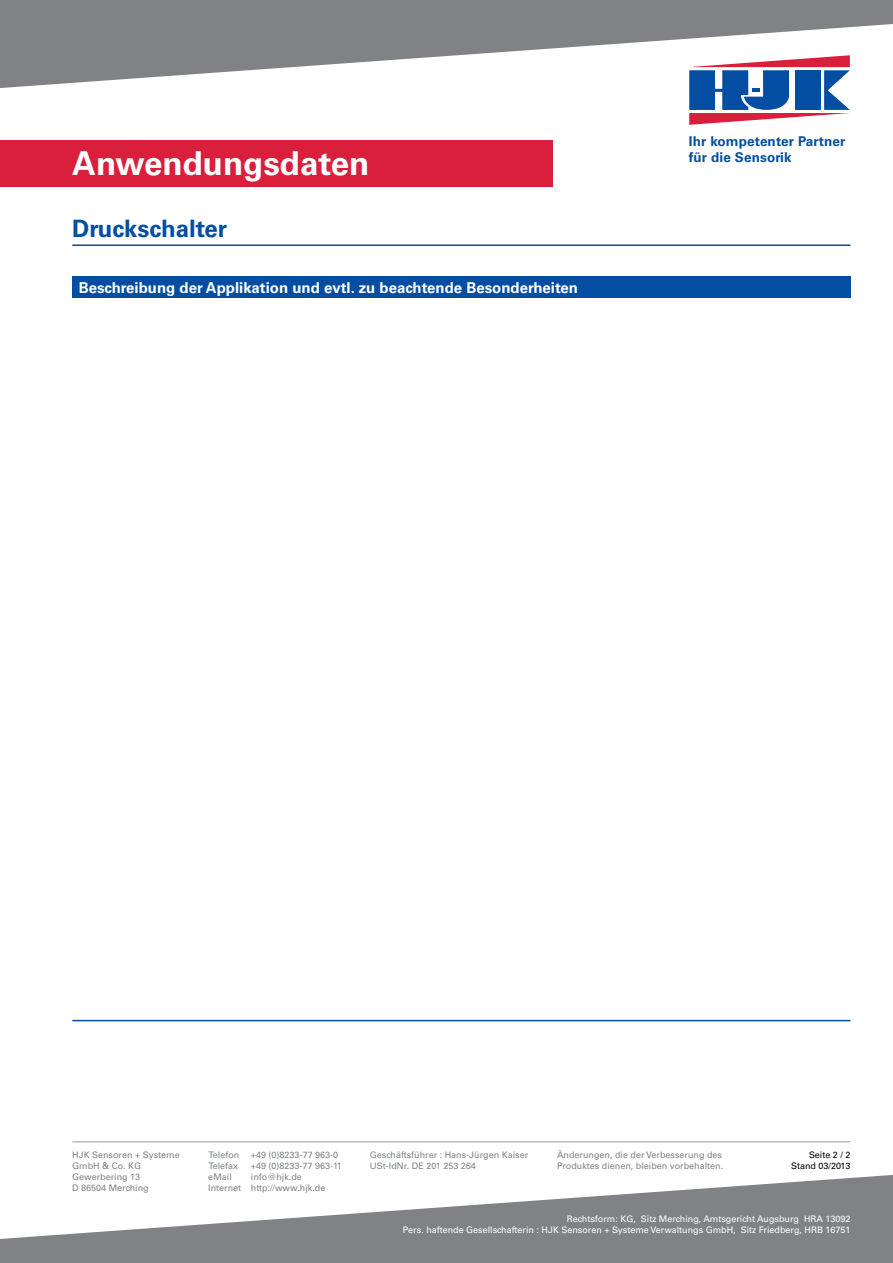
<style>
.page{position:relative;width:893px;height:1263px;background:#fff}
.page>*{position:absolute;margin:0;border:0;box-sizing:border-box;transform-origin:0 0}
.t1{font:700 33px "Univers LT";color:#fff}
.t2{font:700 24px "Univers LT";color:#034ea2}
.t3{font:700 15px "Univers LT";color:#fff}
.t4{font:700 13.5px/16.2px "Univers LT";letter-spacing:.01em;color:#034ea2}
.t5{font:9px "Univers LT";color:#808285}
.t6{font:9px/11.7px "Univers LT";color:#fff;text-align:right}
.t7{font:9px "Univers LT";color:#000}
</style>
<div class="page">
<hr style="left:72px;top:244px;width:778px;height:2px;background:#034ea2">
<div style="left:72px;top:276px;width:778px;height:22px;background:#034ea2"></div>
<hr style="left:72px;top:1020px;width:778px;height:1px;background:#034ea2">
<div style="left:0;top:140px;width:553px;height:47px;background:#da1f3d"></div>
<svg style="left:0;top:1175px;width:893px;height:88px;fill:#808285"></svg>
<hr style="left:72px;top:1141px;width:778px;height:1px;background:#bcbec0">
<svg style="left:689px;top:88px;width:161px;height:37px"></svg>
<svg style="left:0;top:1px;width:893px;height:87px;fill:#808285"></svg>
<hr style="left:0;top:0;width:893px;height:1px;background:#808285">
<h1 class="t1" style="left:72px;top:144px;width:298px">Anwendungsdaten</h1>
<h2 class="t2" style="left:72px;top:214px;width:156px">Druckschalter</h2>
<h3 class="t3" style="left:79px;top:279px;width:501px">Beschreibung der Applikation und evtl. zu beachtende Besonderheiten</h3>
<h3 class="t4" style="left:689px;top:133px;width:158px">Ihr kompetenter Partner für die Sensorik</h3>
<p class="t5" style="left:72px;top:1150px;width:109px">HJK Sensoren + Systeme</p>
<p class="t5" style="left:208px;top:1150px;width:32px">Telefon</p>
<p class="t5" style="left:251px;top:1150px;width:89px">+49 (0)8233-77 963-0</p>
<p class="t5" style="left:370px;top:1150px;width:160px">Geschäftsführer : Hans-Jürgen Kaiser</p>
<p class="t5" style="left:557px;top:1150px;width:166px">Änderungen, die der Verbesserung des</p>
<p class="t7" style="left:809px;top:1150px;width:43px">Seite 2 / 2</p>
<p class="t5" style="left:72px;top:1160px;width:71px">GmbH &amp; Co. KG</p>
<p class="t5" style="left:208px;top:1160px;width:31px">Telefax</p>
<p class="t5" style="left:251px;top:1160px;width:93px">+49 (0)8233-77 963-11</p>
<p class="t5" style="left:370px;top:1160px;width:108px">USt-IdNr. DE 201 253 264</p>
<p class="t5" style="left:557px;top:1160px;width:168px">Produktes dienen, bleiben vorbehalten.</p>
<p class="t7" style="left:791px;top:1160px;width:61px">Stand 03/2013</p>
<p class="t5" style="left:72px;top:1171px;width:69px">Gewerbering 13</p>
<p class="t5" style="left:208px;top:1171px;width:25px">eMail</p>
<p class="t5" style="left:251px;top:1171px;width:53px">info@hjk.de</p>
<p class="t5" style="left:72px;top:1182px;width:78px">D 86504 Merching</p>
<p class="t5" style="left:208px;top:1182px;width:119px">Internet http://www.hjk.de</p>
<p class="t6" style="left:403px;top:1212px;width:449px">Rechtsform: KG, Sitz Merching, Amtsgericht Augsburg HRA 13092<br>Pers. haftende Gesellschafterin : HJK Sensoren + Systeme Verwaltungs GmbH, Sitz Friedberg, HRB 16751</p>
</div>
